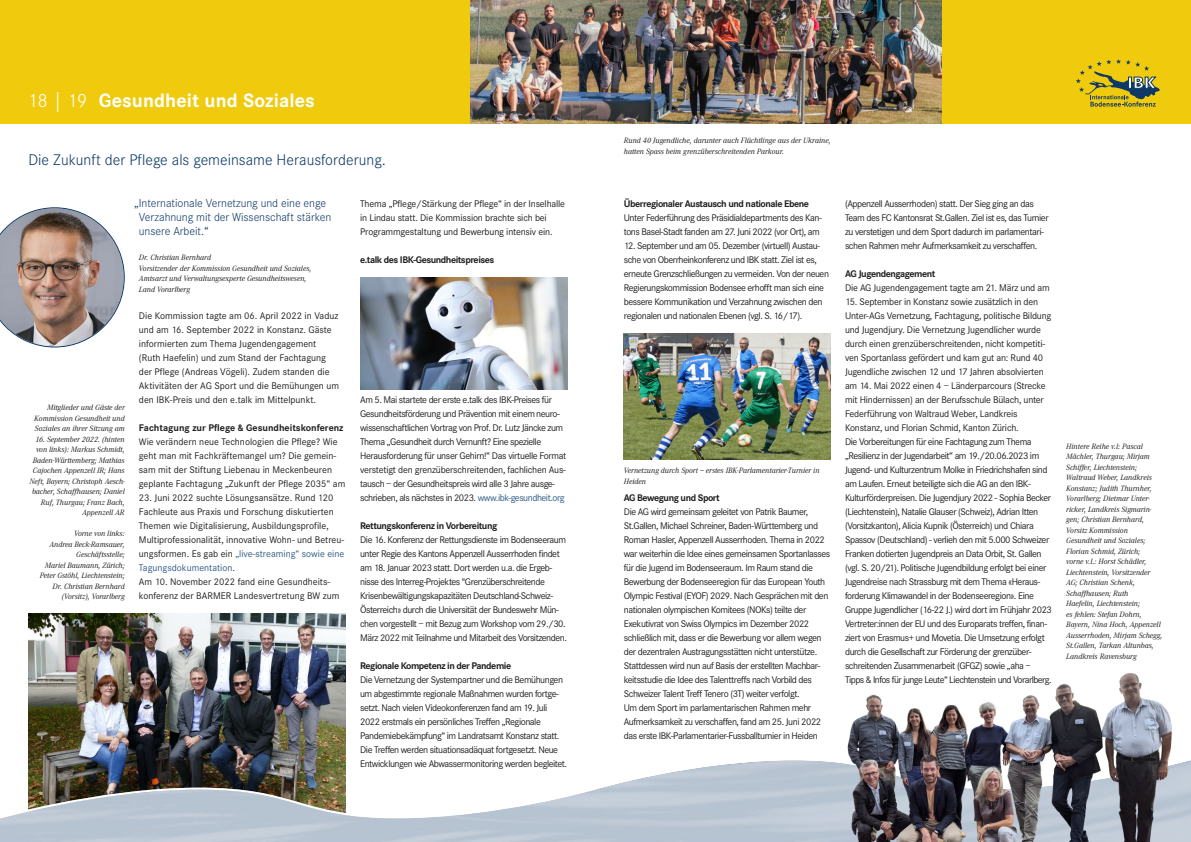
<style>
.page{position:relative;width:1191px;height:842px;background:#fff}
.page>*{position:absolute;margin:0;border:0;box-sizing:border-box;transform-origin:0 0}
.t1{font:700 20px "Corporate S";letter-spacing:.005em;color:#fff}
.t2{font:300 16px "Corporate S";color:#0e3866}
.t3{font:300 12px/14px "Corporate S";letter-spacing:-.005em;color:#0e3866}
.t4{font:10px/14px "Corporate S";letter-spacing:-.045em;color:#1f1f1e}
.t5{font:10px/14px "Corporate S";color:#1f1f1e}
.t6{font:700 10px "Corporate S";letter-spacing:-.045em;color:#1f1f1e}
.t7{font:10px/14px "Corporate S";letter-spacing:-.015em;color:#1f1f1e}
.t8{font:700 10px "Corporate S";color:#1f1f1e}
.t9{font:10px "Corporate S";letter-spacing:-.02em;color:#1f1f1e}
.t10{font:italic 8px/10.5px "Corporate A";letter-spacing:-.005em;color:#1f1f1e}
.s1{font-weight:300}
.s2{color:#2f5b85}
</style>
<div class="page">
<img style="left:28px;top:613px;width:318px;height:143px">
<div style="left:0;top:0;width:1191px;height:123px;background:#f0ca0c"></div>
<svg style="left:1076px;top:59px;width:84px;height:48px"></svg>
<svg style="left:0;top:756px;width:1191px;height:86px"></svg>
<img style="left:624px;top:333px;width:207px;height:126px">
<img style="left:471px;top:0;width:470px;height:123px">
<img style="left:360px;top:277px;width:207px;height:113px">
<img style="left:831px;top:673px;width:347px;height:169px">
<img style="left:0;top:207px;width:125px;height:140px">
<h1 class="t1" style="left:28px;top:94px;width:288px"><span class="s1">18 | 19</span> Gesundheit und Soziales</h1>
<h2 class="t2" style="left:28px;top:155px;width:359px">Die Zukunft der Pflege als gemeinsame Herausforderung.</h2>
<p class="t10" style="left:34px;top:403px;width:92px;text-align:justify;text-indent:13px">Mitglieder und Gäste der Kommission Gesundheit und Soziales an ihrer Sitzung am</p>
<p class="t10" style="left:30px;top:435px;width:97px;text-align:right">16. September 2022. (hinten von links): Markus Schmidt,<br>Baden-Württemberg; Mathias<br>Cajochen Appenzell IR; Hans<br>Neft, Bayern; Christoph Aesch&shy;bacher, Schaffhausen; Daniel<br>Ruf, Thurgau; Franz Bach,<br>Appenzell AR</p>
<p class="t10" style="left:40px;top:529px;width:87px;text-align:right">Vorne von links:<br>Andrea Beck-Ramsauer,<br>Geschäftsstelle;<br>Mariel Baumann, Zürich;<br>Peter Gstöhl, Liechtenstein;<br>Dr. Christian Bernhard (Vorsitz), Vorarlberg</p>
<p class="t3" style="left:139px;top:198px;width:194px;text-indent:-5px">„Internationale Vernetzung und eine enge<br>Verzahnung mit der Wissenschaft stärken unsere Arbeit.“</p>
<p class="t10" style="left:139px;top:253px;width:174px">Dr. Christian Bernhard<br>Vorsitzender der Kommission Gesundheit und Soziales, Amtsarzt und Verwaltungsexperte Gesundheitswesen, Land Vorarlberg</p>
<p class="t5" style="left:139px;top:310px;width:202px">Die Kommission tagte am 06. April 2022 in Vaduz und am 16. September 2022 in Konstanz. Gäste informierten zum Thema Jugendengagement (Ruth Haefelin) und zum Stand der Fachtagung der Pflege (Andreas Vögeli). Zudem standen die Aktivitäten der AG Sport und die Bemühungen um den IBK-Preis und den e.talk im Mittelpunkt.</p>
<p class="t8" style="left:139px;top:425px;width:206px">Fachtagung zur Pflege &amp; Gesundheitskonferenz</p>
<p class="t5" style="left:139px;top:436px;width:208px">Wie verändern neue Technologien die Pflege? Wie geht man mit Fachkräftemangel um? Die gemein&shy;sam mit der Stiftung Liebenau in Meckenbeuren geplante Fachtagung „Zukunft der Pflege 2035“ am</p>
<p class="t5" style="left:139px;top:492px;width:207px">23. Juni 2022 suchte Lösungsansätze. Rund 120<br>Fachleute aus Praxis und Forschung diskutierten Themen wie Digitalisierung, Ausbildungsprofile, Multiprofessionalität, innovative Wohn- und Betreu&shy;ungsformen. Es gab ein <span class="s2">„live-streaming“ sowie eine Tagungsdokumentation</span>.<br>Am 10. November 2022 fand eine Gesundheits&shy;konferenz der BARMER Landesvertretung BW zum</p>
<p class="t7" style="left:360px;top:198px;width:206px">Thema „Pflege/Stärkung der Pflege“ in der Inselhalle in Lindau statt. Die Kommission brachte sich bei<br>Programmgestaltung und Bewerbung intensiv ein.</p>
<p class="t6" style="left:360px;top:257px;width:136px">e.talk des IBK-Gesundheitspreises</p>
<p class="t4" style="left:360px;top:394px;width:208px">Am 5. Mai startete der erste e.talk des IBK-Preises für Gesundheitsförderung und Prävention mit einem neuro&shy;wissenschaftlichen Vortrag von Prof. Dr. Lutz Jäncke zum Thema „Gesundheit durch Vernunft? Eine spezielle Herausforderung für unser Gehirn!“ Das virtuelle Format verstetigt den grenzüberschreitenden, fachlichen Aus&shy;tausch – der Gesundheitspreis wird alle 3 Jahre ausge&shy;schrieben, als nächstes in 2023. <span class="s2">www.ibk-gesundheit.org</span></p>
<p class="t6" style="left:360px;top:523px;width:139px">Rettungskonferenz in Vorbereitung</p>
<p class="t4" style="left:360px;top:534px;width:208px">Die 16. Konferenz der Rettungsdienste im Bodenseeraum unter Regie des Kantons Appenzell Ausserrhoden findet am 18. Januar 2023 statt. Dort werden u.a. die Ergeb&shy;nisse des Interreg-Projektes "Grenzüberschreitende Krisenbewältigungskapazitäten Deutschland-Schweiz-Österreich» durch die Universität der Bundeswehr Mün&shy;chen vorgestellt – mit Bezug zum Workshop vom 29./30.<br>März 2022 mit Teilnahme und Mitarbeit des Vorsitzenden.</p>
<p class="t6" style="left:360px;top:663px;width:153px">Regionale Kompetenz in der Pandemie</p>
<p class="t4" style="left:360px;top:674px;width:208px">Die Vernetzung der Systempartner und die Bemühungen um abgestimmte regionale Maßnahmen wurden fortge&shy;setzt. Nach vielen Videokonferenzen fand am 19. Juli 2022 erstmals ein persönliches Treffen „Regionale Pandemiebekämpfung“ im Landratsamt Konstanz statt.<br>Die Treffen werden situationsadäquat fortgesetzt. Neue Entwicklungen wie Abwassermonitoring werden begleitet.</p>
<p class="t10" style="left:624px;top:136px;width:208px">Rund 40 Jugendliche, darunter auch Flüchtlinge aus der Ukraine, hatten Spass beim grenzüberschreitenden Parkour.</p>
<p class="t6" style="left:624px;top:201px;width:187px">Überregionaler Austausch und nationale Ebene</p>
<p class="t4" style="left:624px;top:212px;width:199px">Unter Federführung des Präsidialdepartments des Kan&shy;tons Basel-Stadt fanden am 27. Juni 2022 (vor Ort), am</p>
<p class="t4" style="left:624px;top:240px;width:207px">12. September und am 05. Dezember (virtuell) Austau&shy;sche von Oberrheinkonferenz und IBK statt. Ziel ist es, erneute Grenzschließungen zu vermeiden. Von der neuen Regierungskommission Bodensee erhofft man sich eine bessere Kommunikation und Verzahnung zwischen den regionalen und nationalen Ebenen (vgl. S. 16/17).</p>
<p class="t10" style="left:624px;top:466px;width:197px">Vernetzung durch Sport – erstes IBK-Parlamentarier-Turnier in<br>Heiden</p>
<p class="t6" style="left:624px;top:495px;width:97px">AG Bewegung und Sport</p>
<p class="t4" style="left:624px;top:506px;width:208px">Die AG wird gemeinsam geleitet von Patrik Baumer, St.Gallen, Michael Schreiner, Baden-Württemberg und Roman Hasler, Appenzell Ausserrhoden. Thema in 2022 war weiterhin die Idee eines gemeinsamen Sportanlasses für die Jugend im Bodenseeraum. Im Raum stand die Bewerbung der Bodenseeregion für das European Youth Olympic Festival (EYOF) 2029. Nach Gesprächen mit den nationalen olympischen Komitees (NOKs) teilte der Exekutivrat von Swiss Olympics im Dezember 2022 schließlich mit, dass er die Bewerbung vor allem wegen der dezentralen Austragungsstätten nicht unterstütze.<br>Stattdessen wird nun auf Basis der erstellten Machbar&shy;keitsstudie die Idee des Talenttreffs nach Vorbild des Schweizer Talent Treff Tenero (3T) weiter verfolgt.<br>Um dem Sport im parlamentarischen Rahmen mehr Aufmerksamkeit zu verschaffen, fand am 25. Juni 2022 das erste IBK-Parlamentarier-Fussballturnier in Heiden</p>
<p class="t4" style="left:845px;top:198px;width:205px">(Appenzell Ausserrhoden) statt. Der Sieg ging an das Team des FC Kantonsrat St.Gallen. Ziel ist es, das Turnier zu verstetigen und dem Sport dadurch im parlamentari&shy;schen Rahmen mehr Aufmerksamkeit zu verschaffen.</p>
<p class="t6" style="left:845px;top:271px;width:92px">AG Jugendengagement</p>
<p class="t9" style="left:845px;top:285px;width:206px">Die AG Jugendengagement tagte am 21. März und am</p>
<p class="t4" style="left:845px;top:296px;width:208px">15. September in Konstanz sowie zusätzlich in den Unter-AGs Vernetzung, Fachtagung, politische Bildung und Jugendjury. Die Vernetzung Jugendlicher wurde durch einen grenzüberschreitenden, nicht kompetiti&shy;ven Sportanlass gefördert und kam gut an: Rund 40<br>Jugendliche zwischen 12 und 17 Jahren absolvierten am 14. Mai 2022 einen 4 – Länderparcours (Strecke mit Hindernissen) an der Berufsschule Bülach, unter Federführung von Waltraud Weber, Landkreis Konstanz, und Florian Schmid, Kanton Zürich.<br>Die Vorbereitungen für eine Fachtagung zum Thema „Resilienz in der Jugendarbeit“ am 19./20.06.2023 im Jugend- und Kulturzentrum Molke in Friedrichshafen sind am Laufen. Erneut beteiligte sich die AG an den IBK-Kulturförderpreisen. Die Jugendjury 2022 - Sophia Becker (Liechtenstein), Natalie Glauser (Schweiz), Adrian Itten (Vorsitzkanton), Alicia Kupnik (Österreich) und Chiara Spassov (Deutschland) - verlieh den mit 5.000 Schweizer Franken dotierten Jugendpreis an Data Orbit, St. Gallen (vgl. S. 20/21). Politische Jugendbildung erfolgt bei einer Jugendreise nach Strassburg mit dem Thema «Heraus&shy;forderung Klimawandel in der Bodenseeregion». Eine Gruppe Jugendlicher (16-22 J.) wird dort im Frühjahr 2023<br>Vertreter:innen der EU und des Europarats treffen, finan&shy;ziert von Erasmus+ und Movetia. Die Umsetzung erfolgt durch die Gesellschaft zur Förderung der grenzüber&shy;schreitenden Zusammenarbeit (GFGZ) sowie „aha – Tipps &amp; Infos für junge Leute“ Liechtenstein und Vorarlberg.</p>
<p class="t10" style="left:1066px;top:441px;width:98px">Hintere Reihe v.l: Pascal<br>Mächler, Thurgau; Mirjam<br>Schiffer, Liechtenstein;<br>Waltraud Weber, Landkreis<br>Konstanz; Judith Thurnher,<br>Vorarlberg; Dietmar Unter&shy;ricker, Landkreis Sigmarin&shy;gen; Christian Bernhard,<br>Vorsitz Kommission<br>Gesundheit und Soziales;<br>Florian Schmid, Zürich;<br>vorne v.l.: Horst Schädler,<br>Liechtenstein, Vorsitzender<br>AG; Christian Schenk,<br>Schaffhausen; Ruth<br>Haefelin, Liechtenstein;<br>es fehlen: Stefan Dohrn,<br>Bayern, Nina Hoch, Appenzell<br>Ausserrhoden, Mirjam Schegg,<br>St.Gallen, Tarkan Altunbas,<br>Landkreis Ravensburg</p>
</div>
